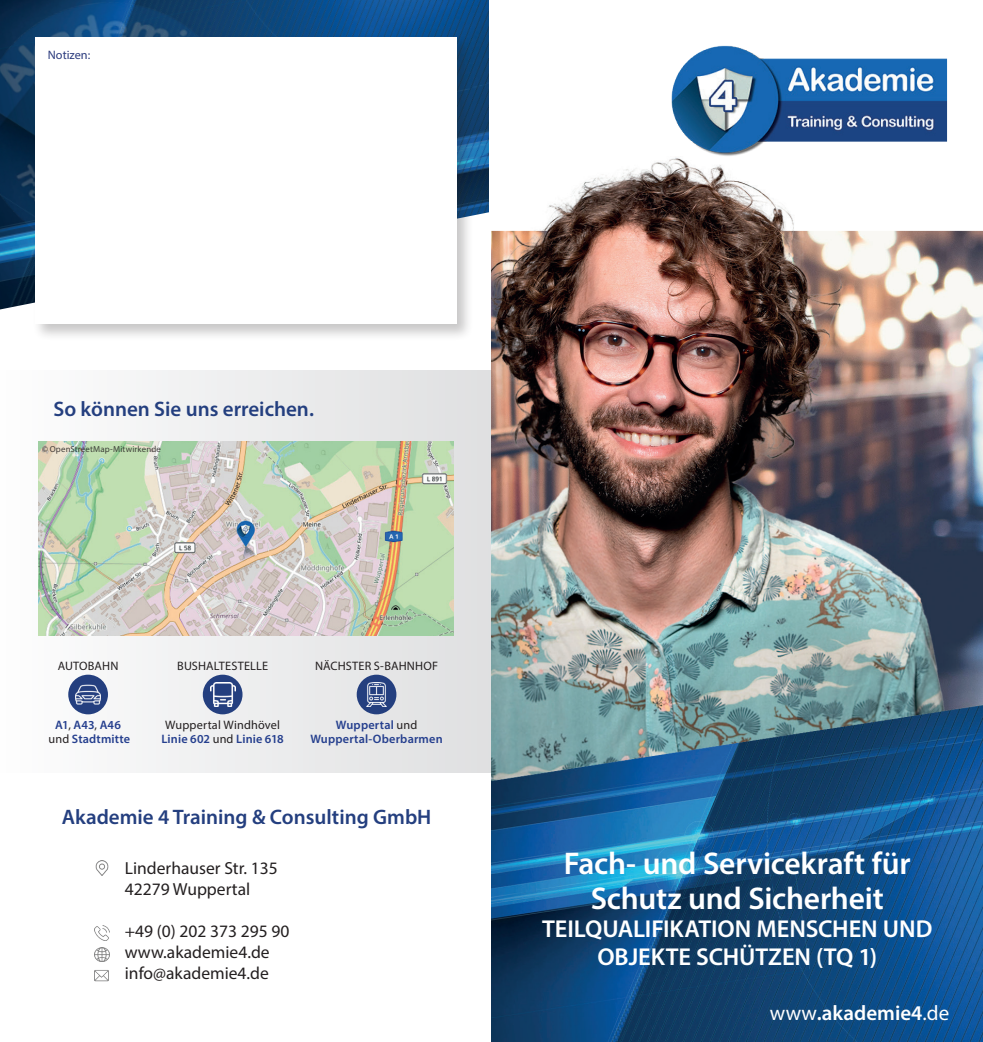
<style>
.page{position:relative;width:983px;height:1042px;background:#fff}
.page>*{position:absolute;margin:0;border:0;box-sizing:border-box;transform-origin:0 0}
.t1{font:600 31.5px/35px "Myriad Pro";letter-spacing:-.01em;color:#fff;text-align:center}
.t2{font:600 24.5px/28px "Myriad Pro";letter-spacing:-.005em;color:#fff;text-align:center}
.t3{font:600 21px "Myriad Pro";color:#243f7f}
.t4{font:600 21px "Myriad Pro";color:#fff}
.t5{font:17.5px/21px "Myriad Pro";color:#231f20}
.t6{font:12.25px/14px "Myriad Pro";letter-spacing:.01em;color:#231f20;text-align:center}
.t7{font:600 12.25px/14px "Myriad Pro";letter-spacing:.015em;color:#253f8e;text-align:center}
.t8{font:12.25px "Myriad Pro";color:#2c3c7e}
.t9{font:8.75px "Myriad Pro";letter-spacing:.02em;color:#231f20}
.s1{font-weight:400;color:#231f20}
.s2{font-weight:600;color:#253f8e}
.s3{font-weight:400}
</style>
<div class="page">
<img style="left:0;top:0;width:489px;height:309px">
<div style="left:0;top:371px;width:491px;height:402px;background:linear-gradient(to right,#fdfdfd,#dfdfe0)"></div>
<img style="left:95px;top:861px;width:14px;height:14px">
<img style="left:95px;top:925px;width:14px;height:15px">
<img style="left:95px;top:947px;width:14px;height:14px">
<img style="left:94px;top:970px;width:15px;height:12px">
<img style="left:0;top:0;width:266px;height:286px">
<div style="left:33px;top:34px;width:441px;height:307px;background:#231f20;opacity:.25"></div>
<div style="left:35px;top:37px;width:422px;height:287px;background:#fff"></div>
<img style="left:38px;top:441px;width:415px;height:195px">
<div style="left:68px;top:675px;width:40px;height:39px;background:#243f7f;border-radius:50%"></div>
<img style="left:76px;top:684px;width:24px;height:21px">
<div style="left:203px;top:675px;width:39px;height:39px;background:#243f7f;border-radius:50%"></div>
<img style="left:210px;top:682px;width:25px;height:25px">
<div style="left:356px;top:675px;width:40px;height:39px;background:#243f7f;border-radius:50%"></div>
<img style="left:366px;top:682px;width:21px;height:25px">
<img style="left:491px;top:162px;width:491px;height:880px">
<img style="left:665px;top:45px;width:286px;height:121px">
<p class="t8" style="left:48px;top:47px;width:44px">Notizen:</p>
<p class="t3" style="left:53px;top:396px;width:262px">So können Sie uns erreichen.</p>
<p class="t9" style="left:42px;top:443px;width:120px">© OpenStreetMap-Mitwirkende</p>
<p class="t6" style="left:58px;top:658px;width:62px">AUTOBAHN</p>
<p class="t7" style="left:49px;top:718px;width:83px">A1<span class="s1">,</span> A43<span class="s1">,</span> A46 <span class="s1">und</span> Stadtmitte</p>
<p class="t6" style="left:177px;top:658px;width:92px">BUSHALTESTELLE</p>
<p class="t6" style="left:161px;top:718px;width:124px">Wuppertal Windhövel<br><span class="s2">Linie 602</span> und <span class="s2">Linie 618</span></p>
<p class="t6" style="left:315px;top:658px;width:124px">NÄCHSTER S-BAHNHOF</p>
<p class="t7" style="left:310px;top:718px;width:134px">Wuppertal <span class="s1">und<br></span>Wuppertal-Oberbarmen</p>
<p class="t3" style="left:62px;top:803px;width:371px">Akademie 4 Training &amp; Consulting GmbH</p>
<p class="t5" style="left:125px;top:857px;width:154px">Linderhauser Str. 135<br>42279 Wuppertal</p>
<p class="t5" style="left:125px;top:920px;width:166px">+49 (0) 202 373 295 90 www.akademie4.de info@akademie4.de</p>
<h1 class="t1" style="left:563px;top:845px;width:348px">Fach- und Servicekraft für<br>Schutz und Sicherheit</h1>
<h2 class="t2" style="left:542px;top:914px;width:392px">TEILQUALIFIKATION MENSCHEN UND<br>OBJEKTE SCHÜTZEN (TQ 1)</h2>
<p class="t4" style="left:769px;top:999px;width:181px"><span class="s3">www</span>.akademie4<span class="s3">.de</span></p>
</div>
